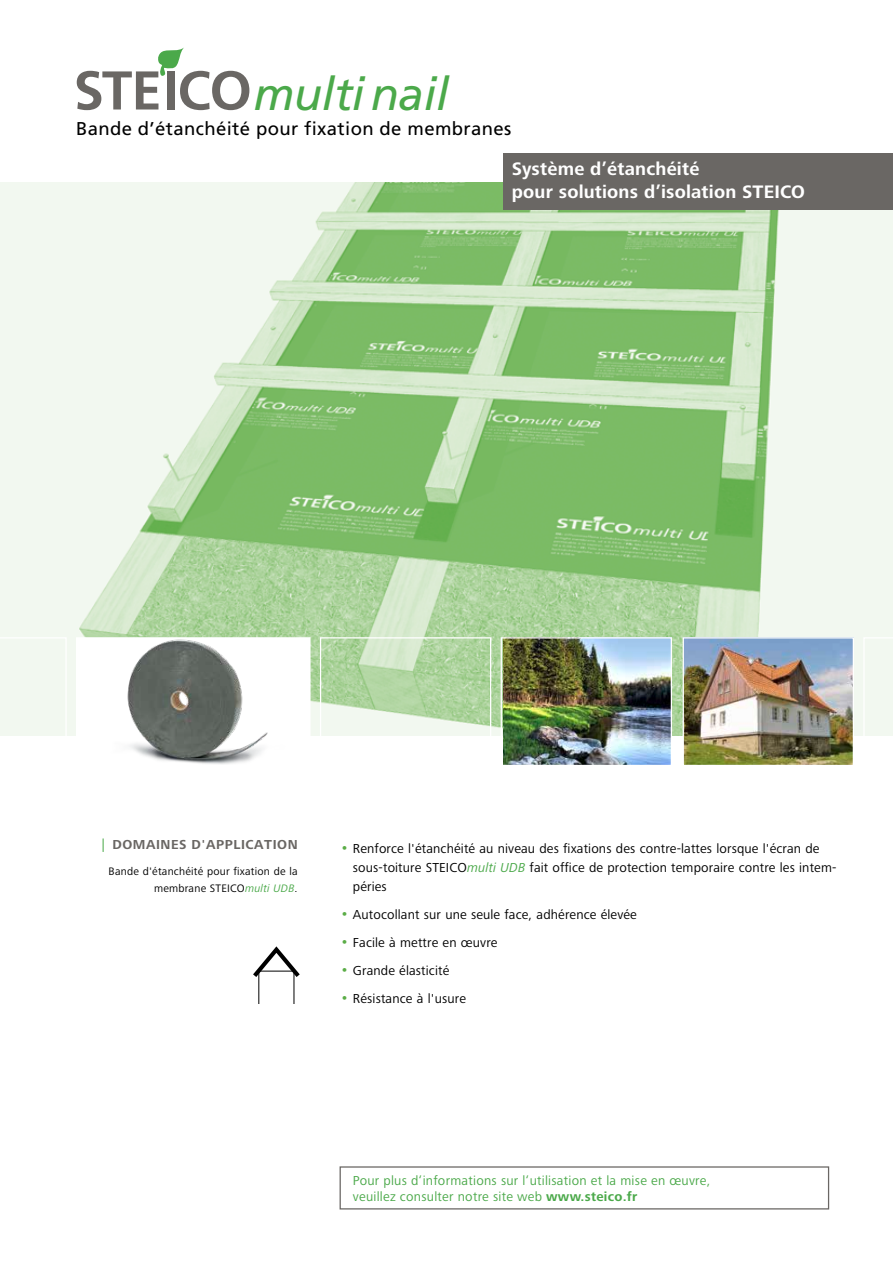
<style>
.page{position:relative;width:893px;height:1263px;background:#fff}
.page>*{position:absolute;margin:0;border:0;box-sizing:border-box;transform-origin:0 0}
.t1{font:italic 46.2px "Frutiger";letter-spacing:-.01em;color:#4ba94a}
.t2{font:700 18.75px/22.5px "Frutiger Next LTW1 G";letter-spacing:.01em;color:#fff}
.t3{font:18.6px "Frutiger";letter-spacing:.02em;color:#000}
.t4{font:13.5px/18.8px "Frutiger Next LTW1 G";letter-spacing:.01em;color:#000}
.t5{font:13.5px/16.2px "Frutiger Next LTW1 G";letter-spacing:.02em;color:#4ba94a}
.t6{font:700 13.5px "Frutiger Next LTW1 G";letter-spacing:.04em;color:#6a6764}
.t7{font:11.25px/16.5px "Frutiger Next LTW1 G";letter-spacing:.02em;color:#000;text-align:right}
.s1{font-weight:400;color:#4ba94a}
.s2{font-style:italic;color:#4ba94a}
.s3{font-size:16.5px;color:#5bad47}
.s4{font-weight:700}
</style>
<div class="page">
<img style="left:0;top:183px;width:893px;height:553px">
<svg style="left:77px;top:47px;width:172px;height:63px"></svg>
<img style="left:78px;top:639px;width:231px;height:125px">
<div style="left:76px;top:637px;width:235px;height:129px;border:1px solid #fff"></div>
<div style="left:0;top:637px;width:67px;height:99px;background:#f2f8f0"></div>
<svg style="left:863px;top:637px;width:30px;height:99px"></svg>
<div style="left:340px;top:1166px;width:489px;height:43px;border:1px solid #6a6764"></div>
<svg style="left:253px;top:946px;width:47px;height:57px"></svg>
<div style="left:320px;top:637px;width:171px;height:129px;border:1px solid #fff"></div>
<img style="left:503px;top:639px;width:167px;height:125px">
<div style="left:501px;top:637px;width:171px;height:129px;border:1px solid #fff"></div>
<img style="left:685px;top:639px;width:167px;height:125px">
<div style="left:683px;top:637px;width:171px;height:129px;border:1px solid #fff"></div>
<div style="left:503px;top:153px;width:390px;height:57px;background:#6a6764"></div>
<h1 class="t1" style="left:254px;top:67px;width:197px">multinail</h1>
<h3 class="t3" style="left:76px;top:118px;width:437px">Bande d’étanchéité pour fixation de membranes</h3>
<h2 class="t2" style="left:512px;top:159px;width:295px">Système d’étanchéité<br>pour solutions d’isolation STEICO</h2>
<p class="t6" style="left:102px;top:837px;width:197px"><span class="s1">|</span> DOMAINES D'APPLICATION</p>
<p class="t7" style="left:109px;top:863px;width:191px">Bande d'étanchéité pour fixation de la membrane STEICO<span class="s2">multi UDB</span>.</p>
<p class="t4" style="left:353px;top:840px;width:485px;text-indent:-13px"><span class="s3">•</span> Renforce l'étanchéité au niveau des fixations des contre-lattes lorsque l'écran de sous-toiture STEICO<span class="s2">multi UDB</span> fait office de protection temporaire contre les intem&shy;péries</p>
<p class="t4" style="left:340px;top:905px;width:298px"><span class="s3">•</span> Autocollant sur une seule face, adhérence élevée</p>
<p class="t4" style="left:340px;top:933px;width:159px"><span class="s3">•</span> Facile à mettre en œuvre</p>
<p class="t4" style="left:340px;top:962px;width:111px"><span class="s3">•</span> Grande élasticité</p>
<p class="t4" style="left:340px;top:990px;width:127px"><span class="s3">•</span> Résistance à l'usure</p>
<p class="t5" style="left:353px;top:1173px;width:359px">Pour plus d‘informations sur l‘utilisation et la mise en œuvre, veuillez consulter notre site web <span class="s4">www.steico.fr</span></p>
</div>
